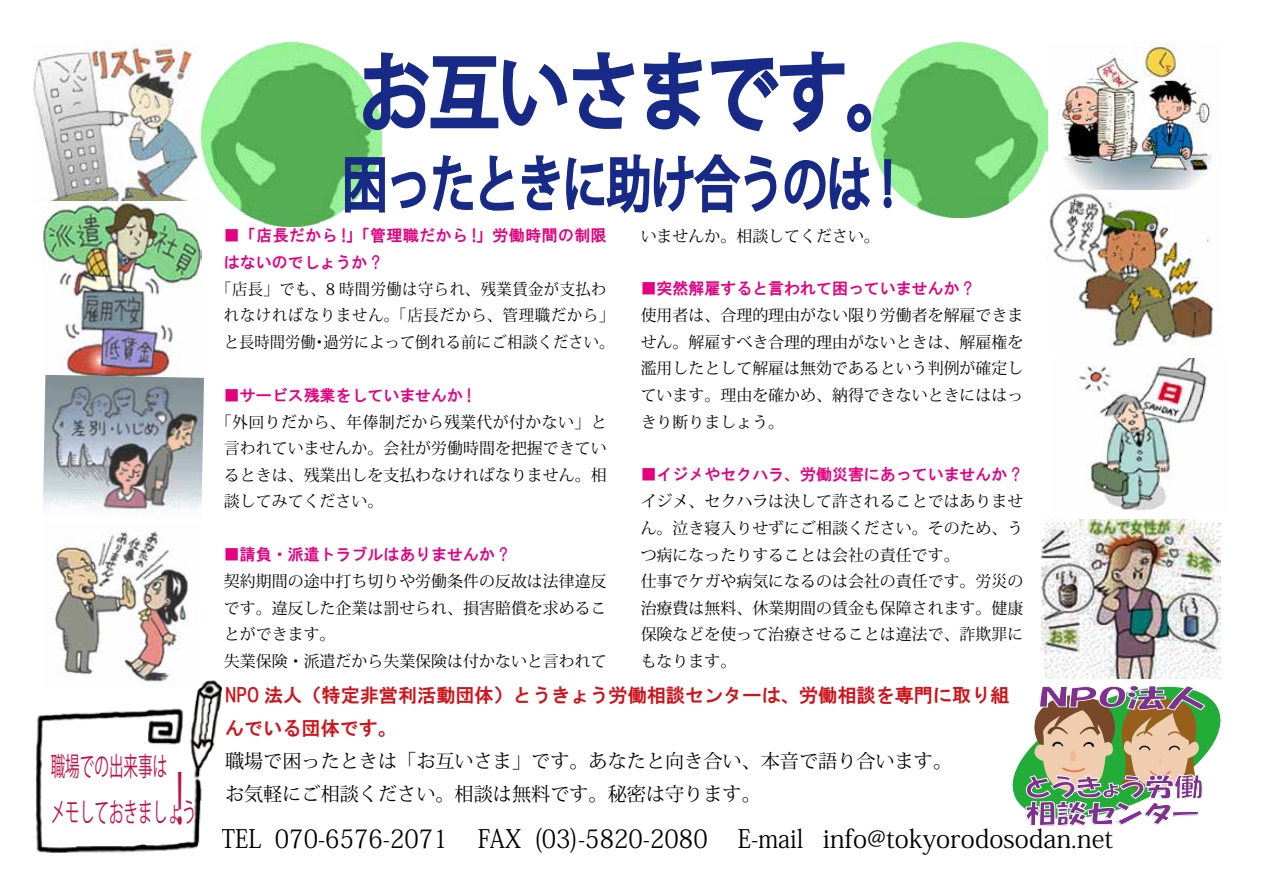
<style>
.page{position:relative;width:1263px;height:893px;background:#fff}
.page>*{position:absolute;margin:0;border:0;box-sizing:border-box;transform-origin:0 0}
.t1{font:68.4px "Koz Go Pr 6 N";color:#c01248;scale:.52 1}
.t2{font:26.4px "Koz Go Pr 6 N";color:#c01248;scale:.55 1}
.t3{font:25.5px "Koz Min Pro";color:#000;scale:.92 1}
.t4{font:25.5px "Koz Min Pro";color:#000}
.t5{font:25.35px "HGP Soei Kakupoptai";color:#7e318e;scale:1.15 1}
.t6{font:25.35px "HGP Soei Kakupoptai";color:#7e318e;scale:1.22 1}
.t7{font:25.35px "HGP Soei Kakupoptai";color:#7e318e;scale:1.55 1}
.t8{font:19.2px/33px "Koz Min Pro";color:#000}
.t9{font:19.2px/33px "HGS Gothic E";color:#d0121b}
.t10{font:15.9px/26.5px "Koz Min Pro";color:#000;text-align:justify}
.t11{font:15.9px "HGS Gothic E";color:#e4007f}
.t12{font:15.9px/26.5px "HGS Gothic E";letter-spacing:.025em;color:#e4007f}
.t13{font:15.9px "Koz Min Pro";color:#000;scale:.96 1}
.t14{font:15.9px "Koz Min Pro";letter-spacing:.03em;color:#000;scale:.96 1}
.t15{font:15.9px "Koz Min Pro";letter-spacing:.05em;color:#000;scale:.96 1}
</style>
<div class="page">
<img style="left:1047px;top:43px;width:165px;height:147px">
<img style="left:34px;top:43px;width:164px;height:159px">
<img style="left:1077px;top:359px;width:130px;height:152px">
<img style="left:43px;top:202px;width:158px;height:173px">
<img style="left:1047px;top:190px;width:173px;height:157px">
<img style="left:43px;top:375px;width:161px;height:139px">
<img style="left:35px;top:680px;width:187px;height:173px">
<img style="left:43px;top:531px;width:157px;height:156px">
<img style="left:1042px;top:520px;width:178px;height:158px">
<svg style="left:1012px;top:686px;width:209px;height:133px"></svg>
<img style="left:872px;top:43px;width:175px;height:175px">
<img style="left:201px;top:43px;width:181px;height:183px">
<svg style="left:343px;top:151px;width:527px;height:65px"></svg>
<svg style="left:882px;top:157px;width:11px;height:53px"></svg>
<svg style="left:361px;top:43px;width:512px;height:93px"></svg>
<h2 class="t2" style="left:51px;top:752px;width:214px">職場での出来事は</h2>
<h1 class="t1" style="left:176px;top:760px;width:18px">!</h1>
<h2 class="t2" style="left:51px;top:798px;width:267px">メモしておきましょう</h2>
<p class="t12" style="left:224px;top:222px;width:384px">■「店長だから !」「管理職だから !」労働時間の制限はないのでしょうか ?</p>
<p class="t14" style="left:216px;top:278px;width:408px">「店長」でも、8 時間労働は守られ、残業賃金が支払わ</p>
<p class="t15" style="left:224px;top:304px;width:408px">れなければなりません。「店長だから、管理職だから「</p>
<p class="t13" style="left:323px;top:331px;width:304px">過労によって倒れる前にご相談ください。</p>
<p class="t10" style="left:641px;top:222px;width:241px">いませんか。相談してください。</p>
<p class="t11" style="left:641px;top:281px;width:333px">■突然解雇すると言われて困っていませんか ?</p>
<p class="t10" style="left:641px;top:302px;width:384px">使用者は、合理的理由がない限り労働者を解雇できません。解雇すべき合理的理由がないときは、解雇権を濫用したとして解雇は無効であるという判例が確定しています。理由を確かめ、納得できないときにははっきり断りましょう。</p>
<p class="t11" style="left:641px;top:467px;width:381px">■イジメやセクハラ、労働災害にあっていませんか ?</p>
<p class="t10" style="left:641px;top:488px;width:384px;text-align:left">イジメ、セクハラは決して許されることではありません。泣き寝入りせずにご相談ください。そのため、うつ病になったりすることは会社の責任です。<br>仕事でケガや病気になるのは会社の責任です。労災の治療費は無料、休業期間の賃金も保障されます。健康保険などを使って治療させることは違法で、詐欺罪にもなります。</p>
<p class="t9" style="left:225px;top:679px;width:786px">NPO 法人（特定非営利活動団体）とうきょう労働相談センターは、労働相談を専門に取り組んでいる団体です。</p>
<p class="t8" style="left:225px;top:744px;width:729px">職場で困ったときは「お互いさま」です。あなたと向き合い、本音で語り合います。お気軽にご相談ください。相談は無料です。秘密は守ります。</p>
<h3 class="t4" style="left:823px;top:821px;width:292px">info@tokyorodosodan.net</h3>
<p class="t13" style="left:224px;top:331px;width:97px">と長時間労働</p>
<p class="t11" style="left:224px;top:387px;width:249px">■サービス残業をしていませんか !</p>
<p class="t10" style="left:224px;top:408px;width:384px;text-indent:-8px">「外回りだから、年俸制だから残業代が付かない」と言われていませんか。会社が労働時間を把握できているときは、残業出しを支払わなければなりません。相談してみてください。</p>
<p class="t11" style="left:224px;top:546px;width:285px">■請負・派遣トラブルはありませんか ?</p>
<p class="t10" style="left:224px;top:567px;width:384px;text-align:left">契約期間の途中打ち切りや労働条件の反故は法律違反です。違反した企業は罰せられ、損害賠償を求めることができます。<br>失業保険･派遣だから失業保険は付かないと言われて</p>
<p class="t13" style="left:312px;top:331px;width:17px">・</p>
<h3 class="t7" style="left:1038px;top:685px;width:109px">ＮＰＯ法人</h3>
<h3 class="t5" style="left:1026px;top:774px;width:156px">とうきょう労働</h3>
<h3 class="t6" style="left:1025px;top:801px;width:144px">相談センター</h3>
<h3 class="t3" style="left:534px;top:821px;width:294px">(03)-5820-2080 　 -E mail</h3>
<h3 class="t3" style="left:275px;top:821px;width:269px">070-6576-2071 　FAX</h3>
<h3 class="t3" style="left:221px;top:821px;width:46px">TEL</h3>
</div>
